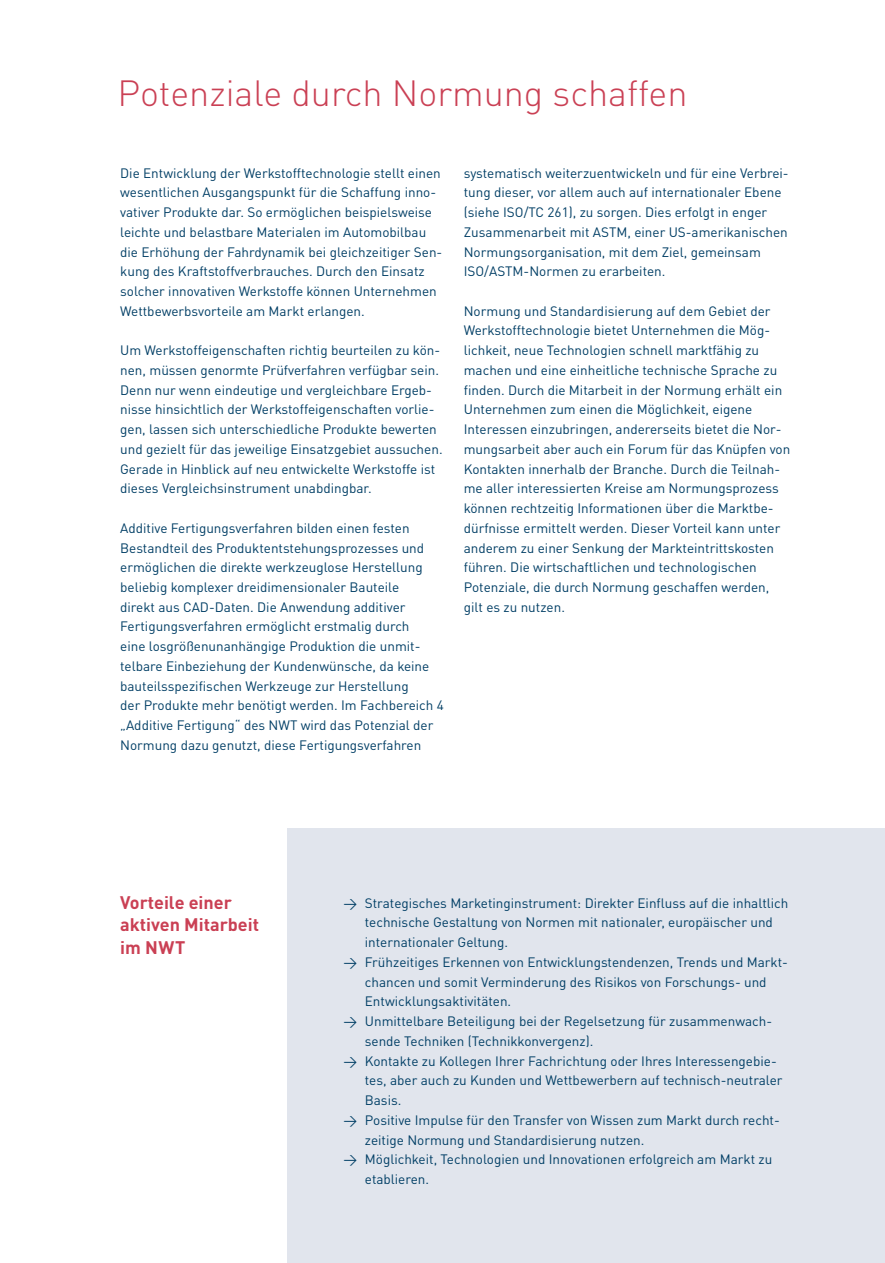
<style>
.page{position:relative;width:885px;height:1263px;background:#fff}
.page>*{position:absolute;margin:0;border:0;box-sizing:border-box;transform-origin:0 0}
.NA_Head_24pt{font:300 36px "DINOT";color:#ca4054}
.NA_Subhead{font:700 18px/22.5px "DINOT";color:#ca4054}
.NA_Body_9pt{font:13.5px/19.8px "DINOT";color:#003e65}
</style>
<div class="page">
<div style="left:288px;top:829px;width:596px;height:434px;background:#e1e5ed"></div>
<p class="NA_Head_24pt" style="left:118px;top:71px;width:571px">Potenziale durch Normung schaffen</p>
<p class="NA_Body_9pt" style="left:120px;top:163px;width:323px">Die Entwicklung der Werkstofftechnologie stellt einen wesentlichen Ausgangspunkt für die Schaffung inno&shy;vativer Produkte dar. So ermöglichen beispielsweise leichte und belastbare Materialen im Automobilbau die Erhöhung der Fahrdynamik bei gleichzeitiger Sen&shy;kung des Kraftstoffverbrauches. Durch den Einsatz solcher innovativen Werkstoffe können Unternehmen Wettbewerbsvorteile am Markt erlangen.</p>
<p class="NA_Body_9pt" style="left:120px;top:340px;width:324px">Um Werkstoffeigenschaften richtig beurteilen zu kön&shy;nen, müssen genormte Prüfverfahren verfügbar sein.<br>Denn nur wenn eindeutige und vergleichbare Ergeb&shy;nisse hinsichtlich der Werkstoffeigenschaften vorlie&shy;gen, lassen sich unterschiedliche Produkte bewerten und gezielt für das jeweilige Einsatzgebiet aussuchen.<br>Gerade in Hinblick auf neu entwickelte Werkstoffe ist dieses Vergleichsinstrument unabdingbar.</p>
<p class="NA_Body_9pt" style="left:120px;top:518px;width:325px">Additive Fertigungsverfahren bilden einen festen Bestandteil des Produktentstehungsprozesses und ermöglichen die direkte werkzeuglose Herstellung beliebig komplexer dreidimensionaler Bauteile<br>direkt aus CAD-Daten. Die Anwendung additiver Fertigungsverfahren ermöglicht erstmalig durch<br>eine losgrößenunanhängige Produktion die unmit&shy;telbare Einbeziehung der Kundenwünsche, da keine bauteilsspezifischen Werkzeuge zur Herstellung<br>der Produkte mehr benötigt werden. Im Fachbereich 4 „Additive Fertigung“ des NWT wird das Potenzial der Normung dazu genutzt, diese Fertigungsverfahren</p>
<p class="NA_Body_9pt" style="left:463px;top:163px;width:326px">systematisch weiterzuentwickeln und für eine Verbrei&shy;tung dieser, vor allem auch auf internationaler Ebene (siehe ISO/TC 261), zu sorgen. Dies erfolgt in enger Zusammenarbeit mit ASTM, einer US-amerikanischen Normungsorganisation, mit dem Ziel, gemeinsam ISO/ASTM-Normen zu erarbeiten.</p>
<p class="NA_Body_9pt" style="left:463px;top:301px;width:328px">Normung und Standardisierung auf dem Gebiet der Werkstofftechnologie bietet Unternehmen die Mög&shy;lichkeit, neue Technologien schnell marktfähig zu machen und eine einheitliche technische Sprache zu finden. Durch die Mitarbeit in der Normung erhält ein Unternehmen zum einen die Möglichkeit, eigene Interessen einzubringen, andererseits bietet die Nor&shy;mungsarbeit aber auch ein Forum für das Knüpfen von Kontakten innerhalb der Branche. Durch die Teilnah&shy;me aller interessierten Kreise am Normungsprozess können rechtzeitig Informationen über die Marktbe&shy;dürfnisse ermittelt werden. Dieser Vorteil kann unter anderem zu einer Senkung der Markteintrittskosten führen. Die wirtschaftlichen und technologischen Potenziale, die durch Normung geschaffen werden, gilt es zu nutzen.</p>
<p class="NA_Subhead" style="left:120px;top:890px;width:140px">Vorteile einer aktiven Mitarbeit im NWT</p>
<p class="NA_Body_9pt" style="left:365px;top:893px;width:425px;text-indent:-21px">→ Strategisches Marketinginstrument: Direkter Einfluss auf die inhaltlich technische Gestaltung von Normen mit nationaler, europäischer und internationaler Geltung.</p>
<p class="NA_Body_9pt" style="left:365px;top:952px;width:424px;text-indent:-21px">→ Frühzeitiges Erkennen von Entwicklungstendenzen, Trends und Markt&shy;chancen und somit Verminderung des Risikos von Forschungs- und<br>Entwicklungsaktivitäten.</p>
<p class="NA_Body_9pt" style="left:365px;top:1011px;width:409px;text-indent:-21px">→ Unmittelbare Beteiligung bei der Regelsetzung für zusammenwach&shy;sende Techniken (Technikkonvergenz).</p>
<p class="NA_Body_9pt" style="left:365px;top:1050px;width:419px;text-indent:-21px">→ Kontakte zu Kollegen Ihrer Fachrichtung oder Ihres Interessengebie&shy;tes, aber auch zu Kunden und Wettbewerbern auf technisch-neutraler<br>Basis.</p>
<p class="NA_Body_9pt" style="left:365px;top:1110px;width:416px;text-indent:-21px">→ Positive Impulse für den Transfer von Wissen zum Markt durch recht&shy;zeitige Normung und Standardisierung nutzen.</p>
<p class="NA_Body_9pt" style="left:365px;top:1149px;width:409px;text-indent:-21px">→ Möglichkeit, Technologien und Innovationen erfolgreich am Markt zu etablieren.</p>
</div>
